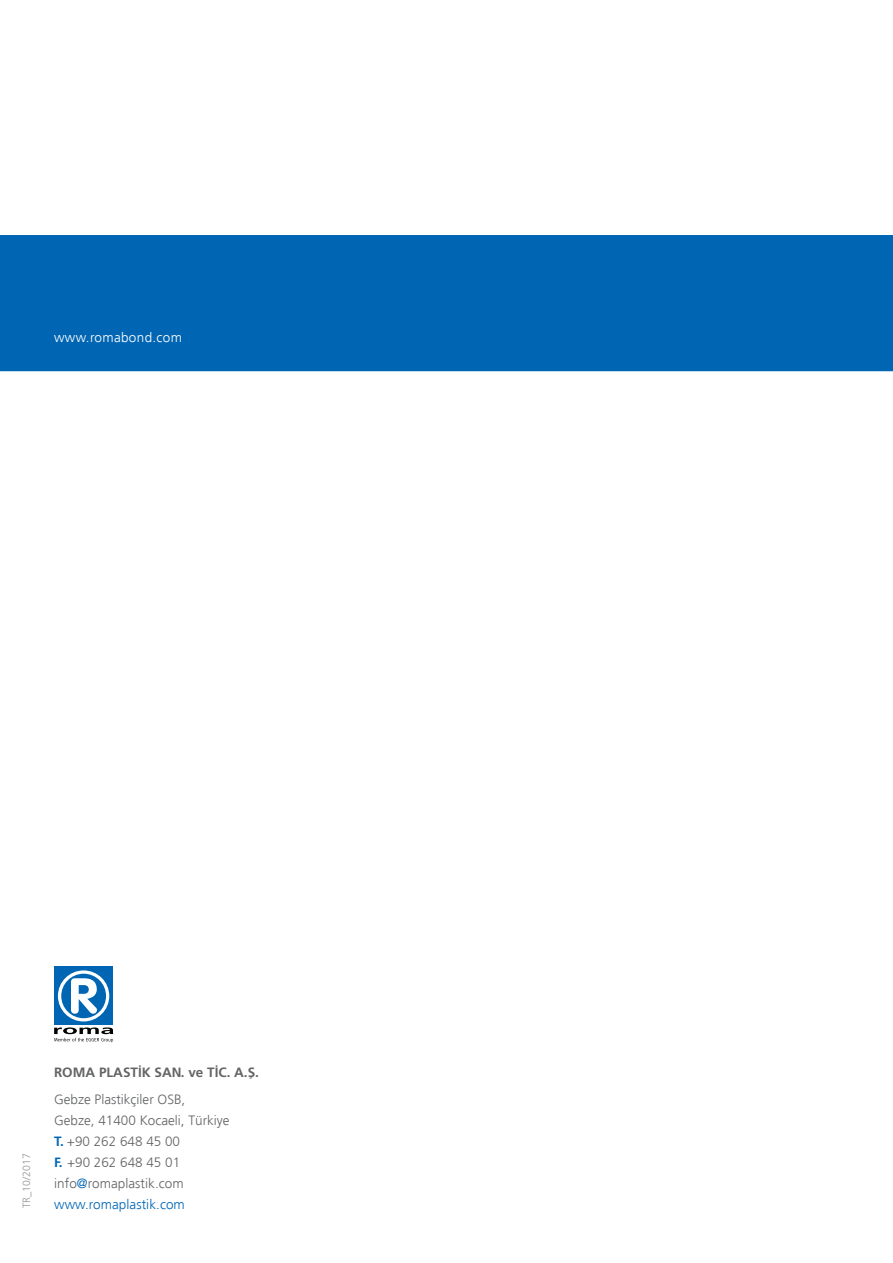
<style>
.page{position:relative;width:893px;height:1263px;background:#fff}
.page>*{position:absolute;margin:0;border:0;box-sizing:border-box;transform-origin:0 0}
.t1{font:300 13.5px/21px "Frutiger";color:#636466}
.t2{font:13.5px "Frutiger Bold Tr";color:#636466}
.t3{font:300 13.5px "Frutiger";letter-spacing:.005em;color:#0066b3}
.t4{font:300 13.5px "Frutiger";letter-spacing:.025em;color:#fff}
.t5{font:300 10.5px "Frutiger";letter-spacing:.01em;color:#939598}
.s1{font-family:"Frutiger Bold Tr";font-weight:400;color:#0066b3}
.s2{color:#0066b3}
</style>
<div class="page">
<div style="left:0;top:235px;width:893px;height:136px;background:#0066b3"></div>
<div style="left:54px;top:967px;width:59px;height:58px;background:#0066b3"></div>
<svg style="left:58px;top:970px;width:51px;height:51px"></svg>
<div style="left:61px;top:974px;width:45px;height:44px;background:#0066b3;border-radius:50%"></div>
<svg style="left:71px;top:978px;width:26px;height:36px"></svg>
<svg style="left:54px;top:1027px;width:59px;height:15px"></svg>
<p class="t4" style="left:54px;top:330px;width:129px">www.romabond.com</p>
<p class="t5" style="left:21px;top:1208px;width:57px;rotate:-90deg">TR_10/2017</p>
<p class="t2" style="left:54px;top:1064px;width:206px">ROMA PLASTİK SAN. ve TİC. A.Ş.</p>
<p class="t1" style="left:54px;top:1088px;width:177px">Gebze Plastikçiler OSB,<br>Gebze, 41400 Kocaeli, Türkiye<br><span class="s1">T.</span> +90 262 648 45 00<br><span class="s1">F.</span> +90 262 648 45 01 info<span class="s2">@</span>romaplastik.com</p>
<p class="t3" style="left:54px;top:1196px;width:132px">www.romaplastik.com</p>
</div>
